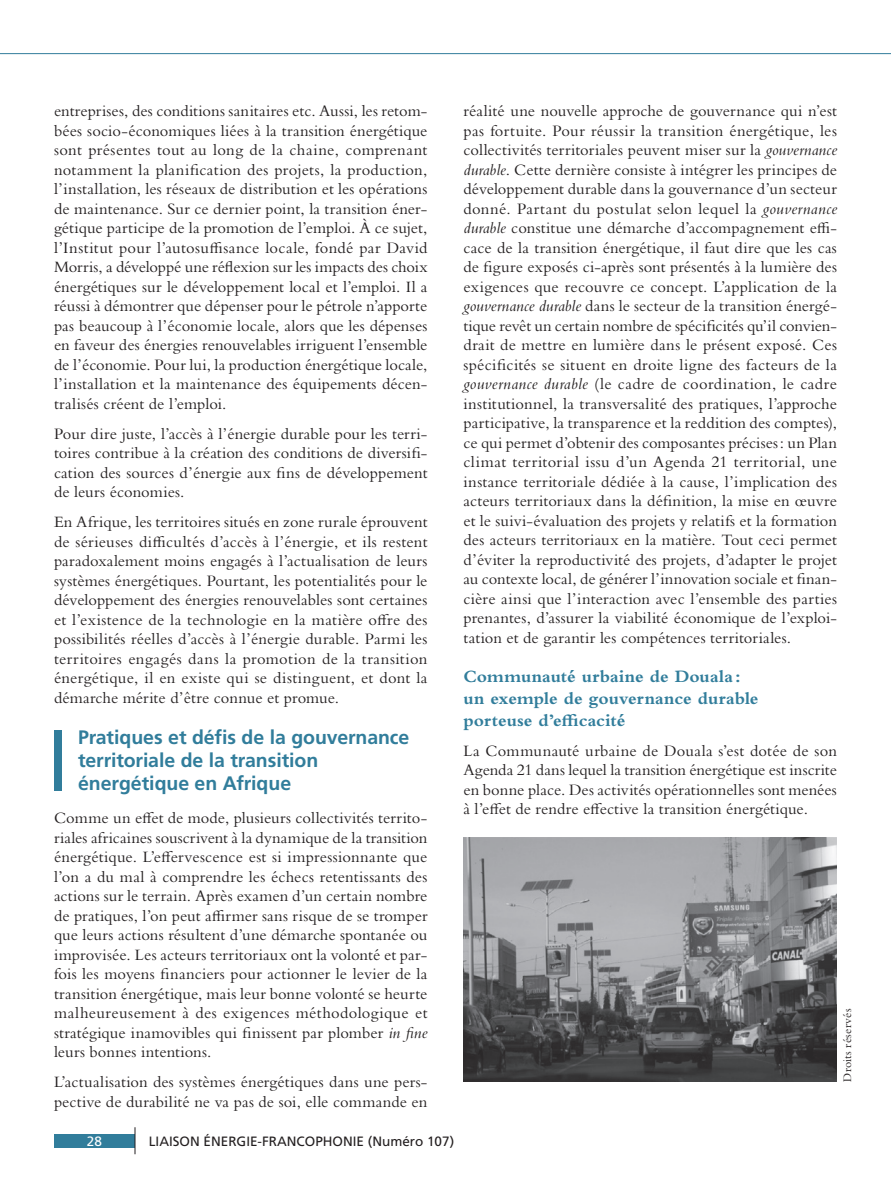
<style>
.page{position:relative;width:891px;height:1188px;background:#fff}
.page>*{position:absolute;margin:0;border:0;box-sizing:border-box;transform-origin:0 0}
.t1{font:700 19.5px/23.2px "Frutiger LT Std";letter-spacing:-.005em;color:#317d9b}
.t2{font:700 18px/21.8px "Bembo Std";letter-spacing:.005em;color:#317d9b}
.t3{font:16.5px/19.5px "Bembo Std";letter-spacing:.005em;color:#231f20;text-align:justify}
.t4{font:13.5px "Frutiger LT Std";color:#231f20}
.t5{font:13.5px "Frutiger LT Std";color:#fff}
.t6{font:12px "Bembo Std";letter-spacing:.015em;color:#231f20}
.s1{font-style:italic}
</style>
<div class="page">
<div style="left:54px;top:1134px;width:81px;height:14px;background:#317d9b"></div>
<svg style="left:135px;top:1127px;width:1px;height:27px"></svg>
<hr style="left:0;top:53px;width:891px;height:1px;background:#317d9b">
<div style="left:54px;top:730px;width:8px;height:61px;background:#317d9b"></div>
<img style="left:464px;top:837px;width:373px;height:245px">
<p class="t3" style="left:54px;top:101px;width:375px">entreprises, des conditions sanitaires etc. Aussi, les retom&shy;bées socio-économiques liées à la transition énergétique sont présentes tout au long de la chaine, comprenant notamment la planification des projets, la production, l’installation, les réseaux de distribution et les opérations de maintenance. Sur ce dernier point, la transition éner&shy;gétique participe de la promotion de l’emploi. À ce sujet, l’Institut pour l’autosuffisance locale, fondé par David Morris, a développé une réflexion sur les impacts des choix énergétiques sur le développement local et l’emploi. Il a réussi à démontrer que dépenser pour le pétrole n’apporte pas beaucoup à l’économie locale, alors que les dépenses en faveur des énergies renouvelables irriguent l’ensemble de l’économie. Pour lui, la production énergétique locale, l’installation et la maintenance des équipements décen&shy;tralisés créent de l’emploi.</p>
<p class="t3" style="left:54px;top:423px;width:375px">Pour dire juste, l’accès à l’énergie durable pour les terri&shy;toires contribue à la création des conditions de diversifi&shy;cation des sources d’énergie aux fins de développement de leurs économies.</p>
<p class="t3" style="left:54px;top:512px;width:375px">En Afrique, les territoires situés en zone rurale éprouvent de sérieuses difficultés d’accès à l’énergie, et ils restent paradoxalement moins engagés à l’actualisation de leurs systèmes énergétiques. Pourtant, les potentialités pour le développement des énergies renouvelables sont certaines et l’existence de la technologie en la matière offre des possibilités réelles d’accès à l’énergie durable. Parmi les territoires engagés dans la promotion de la transition énergétique, il en existe qui se distinguent, et dont la démarche mérite d’être connue et promue.</p>
<p class="t1" style="left:78px;top:726px;width:333px">Pratiques et défis de la gouvernance territoriale de la transition énergétique en Afrique</p>
<p class="t3" style="left:54px;top:808px;width:375px">Comme un effet de mode, plusieurs collectivités territo&shy;riales africaines souscrivent à la dynamique de la transition énergétique. L’effervescence est si impressionnante que l’on a du mal à comprendre les échecs retentissants des actions sur le terrain. Après examen d’un certain nombre de pratiques, l’on peut affirmer sans risque de se tromper que leurs actions résultent d’une démarche spontanée ou improvisée. Les acteurs territoriaux ont la volonté et par&shy;fois les moyens financiers pour actionner le levier de la transition énergétique, mais leur bonne volonté se heurte malheureusement à des exigences méthodologique et stratégique inamovibles qui finissent par plomber <span class="s1">in fine </span>leurs bonnes intentions.</p>
<p class="t3" style="left:54px;top:1072px;width:375px">L’actualisation des systèmes énergétiques dans une pers&shy;pective de durabilité ne va pas de soi, elle commande en</p>
<p class="t3" style="left:463px;top:101px;width:375px">réalité une nouvelle approche de gouvernance qui n’est pas fortuite. Pour réussir la transition énergétique, les collectivités territoriales peuvent miser sur la <span class="s1">gouvernance durable</span>. Cette dernière consiste à intégrer les principes de développement durable dans la gouvernance d’un secteur donné. Partant du postulat selon lequel la <span class="s1">gouvernance durable</span> constitue une démarche d’accompagnement effi&shy;cace de la transition énergétique, il faut dire que les cas de figure exposés ci-après sont présentés à la lumière des exigences que recouvre ce concept. L’application de la <span class="s1">gouvernance durable</span> dans le secteur de la transition énergé&shy;tique revêt un certain nombre de spécificités qu’il convien&shy;drait de mettre en lumière dans le présent exposé. Ces spécificités se situent en droite ligne des facteurs de la <span class="s1">gouvernance durable</span> (le cadre de coordination, le cadre institutionnel, la transversalité des pratiques, l’approche participative, la transparence et la reddition des comptes), ce qui permet d’obtenir des composantes précises: un Plan climat territorial issu d’un Agenda 21 territorial, une instance territoriale dédiée à la cause, l’implication des acteurs territoriaux dans la définition, la mise en œuvre et le suivi-évaluation des projets y relatifs et la formation des acteurs territoriaux en la matière. Tout ceci permet d’éviter la reproductivité des projets, d’adapter le projet au contexte local, de générer l’innovation sociale et finan&shy;cière ainsi que l’interaction avec l’ensemble des parties prenantes, d’assurer la viabilité économique de l’exploi&shy;tation et de garantir les compétences territoriales.</p>
<p class="t2" style="left:464px;top:666px;width:297px">Communauté urbaine de Douala : un exemple de gouvernance durable porteuse d’efficacité</p>
<p class="t3" style="left:464px;top:741px;width:375px">La Communauté urbaine de Douala s’est dotée de son Agenda 21 dans lequel la transition énergétique est inscrite en bonne place. Des activités opérationnelles sont menées à l’effet de rendre effective la transition énergétique.</p>
<p class="t6" style="left:840px;top:1082px;width:74px;rotate:-90deg">Droits réservés</p>
<p class="t5" style="left:87px;top:1133px;width:17px">28</p>
<p class="t4" style="left:149px;top:1133px;width:307px">LIAISON ÉNERGIE-FRANCOPHONIE (Numéro 107)</p>
</div>
